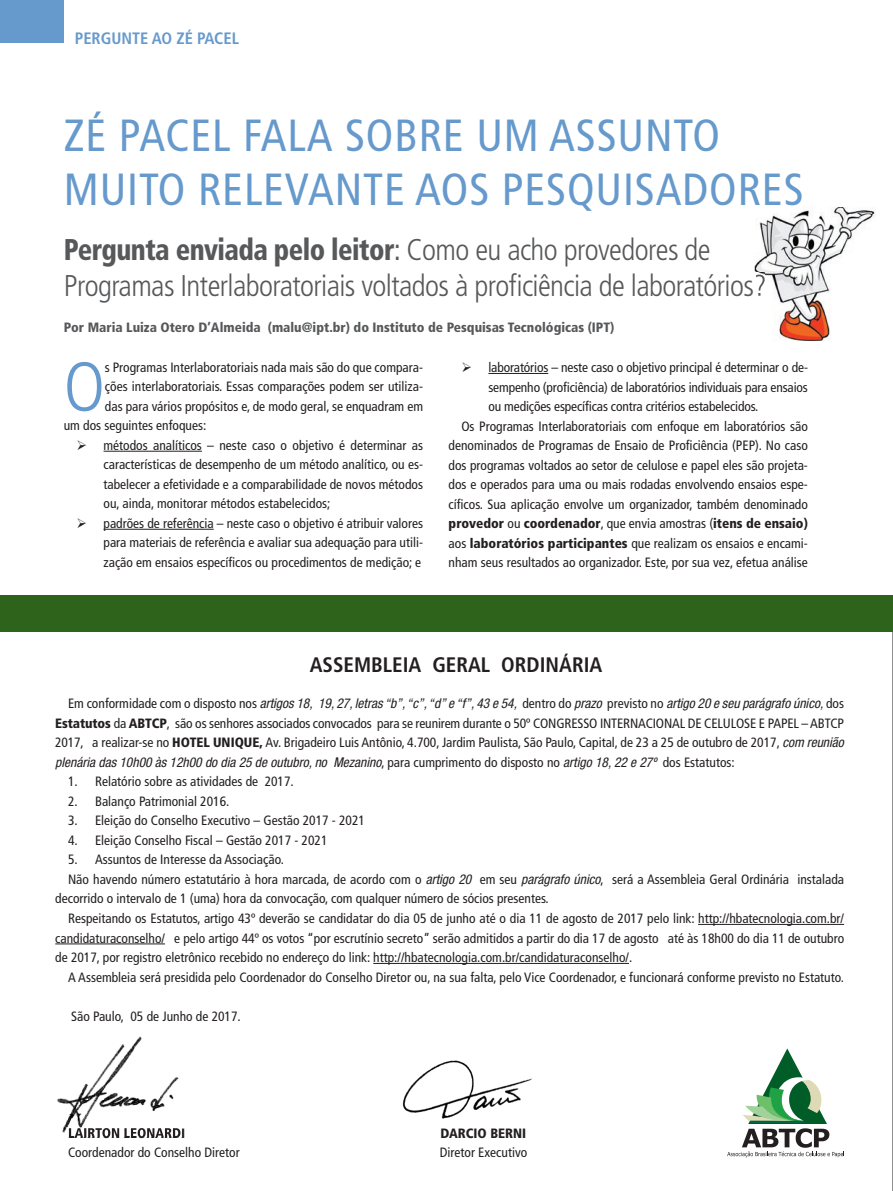
<style>
.page{position:relative;width:893px;height:1191px;background:#fff}
.page>*{position:absolute;margin:0;border:0;box-sizing:border-box;transform-origin:0 0}
.t1{font:300 condensed 69.3px "Frutiger LT Std";color:#69c}
.t2{font:condensed 45px/54px "Frutiger LT Std";letter-spacing:.02em;color:#69c}
.t3{font:300 condensed 30px/36px "Frutiger LT Std";letter-spacing:-.02em;color:#57585a}
.t4{font:700 condensed 21px "Frutiger LT Std";color:#231f20}
.t5{font:300 condensed 18px "Frutiger LT Std";color:#231f20}
.t6{font:700 condensed 16.5px "Frutiger LT Std";color:#69c}
.t7{font:300 condensed 15px "Frutiger LT Std";color:#231f20}
.t8{font:condensed 13.5px/19.5px "Frutiger LT Std";color:#231f20;text-align:justify}
.t9{font:italic condensed 13.5px "Helvetica Neue LT Std";color:#231f20}
.t10{font:900 condensed 13.5px "Frutiger LT Std";color:#231f20}
.t11{font:900 condensed 13.5px "Frutiger LT Std";color:#57585a}
.s1{font-weight:900}
.s2{font-weight:400}
.s3{font-family:"Frutiger LT Std";font-style:normal}
.s4{font-family:"Helvetica Neue LT Std";font-style:italic}
.s5{font-weight:700}
.s6{color:#57585a}
</style>
<div class="page">
<div style="left:0;top:0;width:64px;height:43px;background:#69c"></div>
<hr style="left:104px;top:451px;width:98px;height:1px;background:#231f20">
<hr style="left:104px;top:529px;width:110px;height:1px;background:#231f20">
<hr style="left:488px;top:373px;width:60px;height:1px;background:#231f20">
<img style="left:755px;top:207px;width:120px;height:134px">
<img style="left:755px;top:207px;width:47px;height:4px">
<img style="left:755px;top:273px;width:10px;height:29px">
<hr style="left:698px;top:924px;width:146px;height:1px;background:#231f20">
<hr style="left:55px;top:943px;width:110px;height:1px;background:#231f20">
<hr style="left:373px;top:963px;width:256px;height:1px;background:#231f20">
<div style="left:0;top:595px;width:893px;height:37px;background:#2d631a"></div>
<img style="left:57px;top:1036px;width:122px;height:100px">
<img style="left:69px;top:1128px;width:112px;height:8px">
<img style="left:402px;top:1060px;width:130px;height:59px">
<svg style="left:727px;top:1048px;width:117px;height:109px"></svg>
<p class="t6" style="left:75px;top:28px;width:166px">PERGUNTE AO ZÉ PACEL</p>
<h2 class="t2" style="left:64px;top:109px;width:741px">ZÉ PACEL FALA SOBRE UM ASSUNTO<br>MUITO RELEVANTE AOS PESQUISADORES</h2>
<h3 class="t3" style="left:64px;top:232px;width:704px"><span class="s1">Pergunta enviada pelo leitor</span><span class="s2">:</span> Como eu acho provedores de<br>Programas Interlaboratoriais voltados à proficiência de laboratórios?</h3>
<p class="t11" style="left:64px;top:319px;width:552px">Por Maria Luiza Otero D’Almeida (malu@ipt.br) do Instituto de Pesquisas Tecnológicas (IPT)</p>
<h1 class="t1" style="left:64px;top:347px;width:43px">O</h1>
<p class="t8" style="left:105px;top:357px;width:320px">s Programas Interlaboratoriais nada mais são do que compara-</p>
<p class="t8" style="left:105px;top:377px;width:320px">ções interlaboratoriais. Essas comparações podem ser utiliza-</p>
<p class="t8" style="left:105px;top:396px;width:320px">das para vários propósitos e, de modo geral, se enquadram em</p>
<p class="t8" style="left:64px;top:416px;width:144px">um dos seguintes enfoques:</p>
<p class="t8" style="left:104px;top:435px;width:321px;text-indent:-27px">➢ métodos analíticos – neste caso o objetivo é determinar as características de desempenho de um método analítico, ou es&shy;tabelecer a efetividade e a comparabilidade de novos métodos ou, ainda, monitorar métodos estabelecidos;</p>
<p class="t8" style="left:104px;top:513px;width:321px;text-indent:-27px">➢ padrões de referência – neste caso o objetivo é atribuir valores para materiais de referência e avaliar sua adequação para utili&shy;zação em ensaios específicos ou procedimentos de medição; e</p>
<p class="t8" style="left:461px;top:358px;width:348px">➢ laboratórios – neste caso o objetivo principal é determinar o de-</p>
<p class="t8" style="left:488px;top:377px;width:321px">sempenho (proficiência) de laboratórios individuais para ensaios</p>
<p class="t8" style="left:488px;top:397px;width:271px">ou medições específicas contra critérios estabelecidos.</p>
<p class="t8" style="left:461px;top:416px;width:348px">Os Programas Interlaboratoriais com enfoque em laboratórios são</p>
<p class="t8" style="left:449px;top:436px;width:361px">denominados de Programas de Ensaio de Proficiência (PEP). No caso</p>
<p class="t8" style="left:449px;top:455px;width:361px">dos programas voltados ao setor de celulose e papel eles são projeta-</p>
<p class="t8" style="left:449px;top:475px;width:361px">dos e operados para uma ou mais rodadas envolvendo ensaios espe-</p>
<p class="t8" style="left:449px;top:494px;width:361px">cíficos. Sua aplicação envolve um organizador, também denominado</p>
<p class="t10" style="left:449px;top:515px;width:361px">provedor <span class="s2">ou</span> coordenador<span class="s2">, que envia amostras (</span>itens de ensaio)</p>
<p class="t8" style="left:449px;top:533px;width:361px">aos <span class="s1">laboratórios participantes</span> que realizam os ensaios e encami-</p>
<p class="t8" style="left:449px;top:553px;width:361px">nham seus resultados ao organizador. Este, por sua vez, efetua análise</p>
<h3 class="t4" style="left:310px;top:652px;width:294px">ASSEMBLEIA GERAL ORDINÁRIA</h3>
<p class="t9" style="left:68px;top:696px;width:777px"><span class="s3">Em conformidade com o disposto nos</span> artigos 18, 19, 27, letras “b”, “c”, “d” e “f”, 43 e 54, <span class="s3">dentro do</span> prazo <span class="s3">previsto no</span> artigo 20 e seu parágrafo único, <span class="s3">dos</span></p>
<p class="t8" style="left:55px;top:713px;width:790px"><span class="s1">Estatutos</span> da <span class="s1">ABTCP</span>, são os senhores associados convocados para se reunirem durante o 50º CONGRESSO INTERNACIONAL DE CELULOSE E PAPEL – ABTCP<br>2017, a realizar-se no <span class="s1">HOTEL UNIQUE,</span> Av. Brigadeiro Luis Antônio, 4.700, Jardim Paulista, São Paulo, Capital, de 23 a 25 de outubro de 2017, <span class="s4">com reunião</span></p>
<p class="t9" style="left:55px;top:754px;width:681px">plenária das 10h00 às 12h00 do dia 25 de outubro, no Mezanino<span class="s3">, para cumprimento do disposto no</span> artigo 18, 22 e 27º <span class="s3">dos Estatutos:</span></p>
<p class="t8" style="left:68px;top:772px;width:227px">1. Relatório sobre as atividades de 2017.</p>
<p class="t8" style="left:68px;top:791px;width:163px">2. Balanço Patrimonial 2016.</p>
<p class="t8" style="left:68px;top:811px;width:299px">3. Eleição do Conselho Executivo – Gestão 2017 - 2021</p>
<p class="t8" style="left:68px;top:830px;width:261px">4. Eleição Conselho Fiscal – Gestão 2017 - 2021</p>
<p class="t8" style="left:68px;top:850px;width:217px">5. Assuntos de Interesse da Associação.</p>
<p class="t8" style="left:68px;top:869px;width:778px">Não havendo número estatutário à hora marcada, de acordo com o <span class="s4">artigo 20</span> em seu <span class="s4">parágrafo único</span>, será a Assembleia Geral Ordinária instalada</p>
<p class="t8" style="left:55px;top:889px;width:495px">decorrido o intervalo de 1 (uma) hora da convocação, com qualquer número de sócios presentes.</p>
<p class="t8" style="left:68px;top:908px;width:778px">Respeitando os Estatutos, artigo 43º deverão se candidatar do dia 05 de junho até o dia 11 de agosto de 2017 pelo link: http://hbatecnologia.com.br/</p>
<p class="t8" style="left:55px;top:928px;width:790px">candidaturaconselho/ e pelo artigo 44º os votos “por escrutínio secreto” serão admitidos a partir do dia 17 de agosto até às 18h00 do dia 11 de outubro</p>
<p class="t8" style="left:55px;top:947px;width:578px">de 2017, por registro eletrônico recebido no endereço do link: http://hbatecnologia.com.br/candidaturaconselho/.</p>
<p class="t8" style="left:68px;top:967px;width:777px">A Assembleia será presidida pelo Coordenador do Conselho Diretor ou, na sua falta, pelo Vice Coordenador, e funcionará conforme previsto no Estatuto.</p>
<p class="t8" style="left:71px;top:1006px;width:171px">São Paulo, 05 de Junho de 2017.</p>
<p class="t10" style="left:68px;top:1124px;width:119px">LAIRTON LEONARDI</p>
<p class="t10" style="left:440px;top:1124px;width:87px">DARCIO BERNI</p>
<p class="t8" style="left:68px;top:1142px;width:173px">Coordenador do Conselho Diretor</p>
<p class="t8" style="left:440px;top:1142px;width:89px">Diretor Executivo</p>
<p class="t7" style="left:94px;top:1141px;width:195px">Revista <span class="s5">O Papel</span> - junho/<span class="s6">June</span> 2017</p>
<h3 class="t5" style="left:64px;top:1141px;width:19px">82</h3>
</div>
